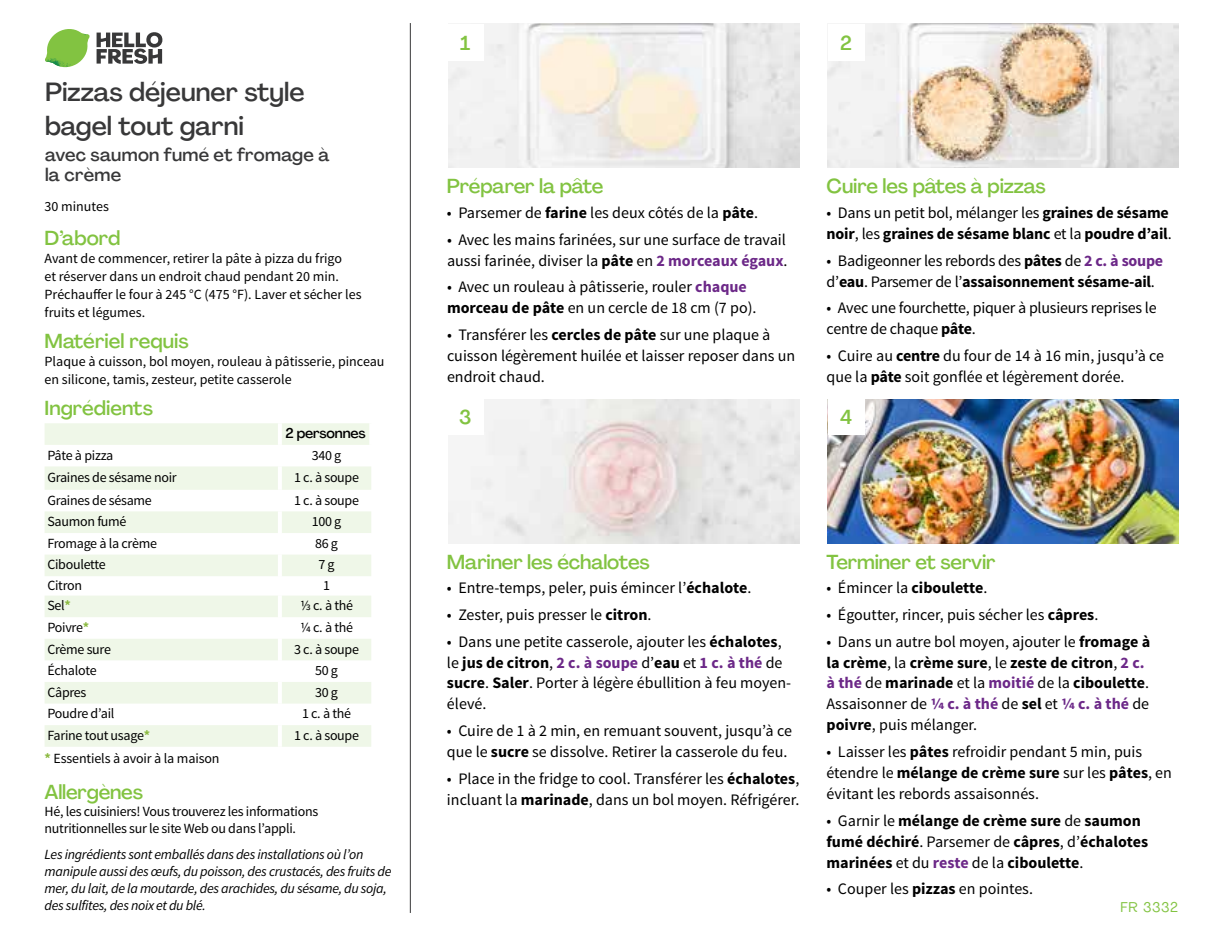
<style>
.page{position:relative;width:1224px;height:936px;background:#fff}
.page>*{position:absolute;margin:0;border:0;box-sizing:border-box;transform-origin:0 0}
.t1{font:500 26px/34px "Agrandir";color:#383839}
.t2{font:500 20px "Agrandir";letter-spacing:-.01em;color:#82c341}
.t3{font:500 18px/20px "Agrandir";letter-spacing:.015em;color:#383839}
.t4{font:16px/21px "Source Sans Pro";color:#000}
.t5{font:700 16px/21px "Source Sans Pro";color:#000}
.t6{font:14px/17px "Source Sans Pro";letter-spacing:-.02em;color:#000}
.t7{font:14px/18px "Source Sans Pro";color:#000}
.t8{font:italic 14px/17px "Source Sans Pro";letter-spacing:-.02em;color:#000}
.t9{font:500 14px "Agrandir";letter-spacing:-.01em;color:#000}
.t10{font:14px "Agrandir";letter-spacing:.05em;color:#82c341}
.s1{font-weight:700;color:#8cba42}
.s2{font-weight:700}
.s3{font-weight:700;color:#6c2888}
.s4{font-weight:400}
.s5{color:#6c2888}
</style>
<div class="page">
<svg style="left:97px;top:32px;width:65px;height:32px"></svg>
<svg style="left:48px;top:29px;width:40px;height:24px"></svg>
<img style="left:69px;top:29px;width:21px;height:17px">
<img style="left:47px;top:43px;width:38px;height:8px">
<img style="left:45px;top:46px;width:39px;height:22px">
<img style="left:68px;top:51px;width:18px;height:16px">
<hr style="left:410px;top:23px;width:1px;height:890px;background:#383839">
<svg style="left:45px;top:423px;width:326px;height:324px;fill:#eff7e8"></svg>
<hr style="left:278px;top:423px;width:4px;height:22px;background:#fff">
<hr style="left:369px;top:423px;width:4px;height:22px;background:#fff">
<hr style="left:278px;top:445px;width:4px;height:21px;background:#fff">
<hr style="left:278px;top:466px;width:4px;height:24px;background:#fff">
<hr style="left:278px;top:490px;width:4px;height:21px;background:#fff">
<hr style="left:278px;top:511px;width:4px;height:22px;background:#fff">
<hr style="left:278px;top:533px;width:4px;height:22px;background:#fff">
<hr style="left:278px;top:555px;width:4px;height:21px;background:#fff">
<hr style="left:278px;top:576px;width:4px;height:20px;background:#fff">
<hr style="left:278px;top:596px;width:4px;height:21px;background:#fff">
<hr style="left:278px;top:617px;width:4px;height:22px;background:#fff">
<hr style="left:278px;top:639px;width:4px;height:21px;background:#fff">
<hr style="left:278px;top:660px;width:4px;height:22px;background:#fff">
<hr style="left:278px;top:682px;width:4px;height:22px;background:#fff">
<hr style="left:278px;top:704px;width:4px;height:21px;background:#fff">
<hr style="left:278px;top:725px;width:4px;height:22px;background:#fff">
<img style="left:448px;top:24px;width:351px;height:144px">
<img style="left:448px;top:399px;width:351px;height:144px">
<img style="left:828px;top:24px;width:351px;height:144px">
<div style="left:447px;top:24px;width:37px;height:36px;background:#fff"></div>
<div style="left:447px;top:399px;width:37px;height:36px;background:#fff"></div>
<div style="left:828px;top:24px;width:36px;height:36px;background:#fff"></div>
<img style="left:828px;top:399px;width:351px;height:144px">
<div style="left:828px;top:399px;width:36px;height:36px;background:#fff"></div>
<h1 class="t1" style="left:45px;top:75px;width:261px">Pizzas déjeuner style bagel tout garni</h1>
<p class="t3" style="left:45px;top:145px;width:286px">avec saumon fumé et fromage à la crème</p>
<p class="t7" style="left:45px;top:197px;width:66px">30 minutes</p>
<p class="t2" style="left:45px;top:226px;width:77px">D’abord</p>
<p class="t7" style="left:45px;top:250px;width:319px">Avant de commencer, retirer la pâte à pizza du frigo<br>et réserver dans un endroit chaud pendant 20 min.<br>Préchauffer le four à 245 °C (475 °F). Laver et sécher les fruits et légumes.</p>
<p class="t2" style="left:45px;top:329px;width:146px">Matériel requis</p>
<p class="t7" style="left:45px;top:353px;width:341px">Plaque à cuisson, bol moyen, rouleau à pâtisserie, pinceau en silicone, tamis, zesteur, petite casserole</p>
<p class="t2" style="left:45px;top:396px;width:110px">Ingrédients</p>
<p class="t9" style="left:285px;top:425px;width:82px">2 personnes</p>
<p class="t6" style="left:47px;top:447px;width:67px">Pâte à pizza</p>
<p class="t6" style="left:312px;top:447px;width:31px">340 g</p>
<p class="t6" style="left:47px;top:469px;width:131px">Graines de sésame noir</p>
<p class="t6" style="left:294px;top:469px;width:67px">1 c. à soupe</p>
<p class="t6" style="left:47px;top:492px;width:106px">Graines de sésame</p>
<p class="t6" style="left:294px;top:492px;width:67px">1 c. à soupe</p>
<p class="t6" style="left:47px;top:513px;width:81px">Saumon fumé</p>
<p class="t6" style="left:312px;top:513px;width:31px">100 g</p>
<p class="t6" style="left:47px;top:535px;width:111px">Fromage à la crème</p>
<p class="t6" style="left:315px;top:535px;width:24px">86 g</p>
<p class="t6" style="left:47px;top:556px;width:60px">Ciboulette</p>
<p class="t6" style="left:318px;top:556px;width:18px">7 g</p>
<p class="t6" style="left:47px;top:577px;width:36px">Citron</p>
<p class="t6" style="left:323px;top:577px;width:8px">1</p>
<p class="t6" style="left:47px;top:598px;width:25px">Sel<span class="s1">*</span></p>
<p class="t6" style="left:300px;top:597px;width:55px">1/3 c. à thé</p>
<p class="t6" style="left:47px;top:619px;width:43px">Poivre<span class="s1">*</span></p>
<p class="t6" style="left:300px;top:619px;width:55px">1/4 c. à thé</p>
<p class="t6" style="left:47px;top:641px;width:65px">Crème sure</p>
<p class="t6" style="left:294px;top:641px;width:67px">3 c. à soupe</p>
<p class="t6" style="left:47px;top:662px;width:51px">Échalote</p>
<p class="t6" style="left:315px;top:662px;width:24px">50 g</p>
<p class="t6" style="left:47px;top:684px;width:41px">Câpres</p>
<p class="t6" style="left:315px;top:684px;width:24px">30 g</p>
<p class="t6" style="left:47px;top:705px;width:69px">Poudre d’ail</p>
<p class="t6" style="left:302px;top:705px;width:51px">1 c. à thé</p>
<p class="t6" style="left:47px;top:727px;width:104px">Farine tout usage<span class="s1">*</span></p>
<p class="t6" style="left:294px;top:727px;width:67px">1 c. à soupe</p>
<p class="t6" style="left:45px;top:750px;width:176px"><span class="s1">*</span> Essentiels à avoir à la maison</p>
<p class="t2" style="left:45px;top:779px;width:100px">Allergènes</p>
<p class="t6" style="left:45px;top:803px;width:275px">Hé, les cuisiniers! Vous trouverez les informations nutritionnelles sur le site Web ou dans l’appli.</p>
<p class="t8" style="left:45px;top:846px;width:348px">Les ingrédients sont emballés dans des installations où l’on manipule aussi des œufs, du poisson, des crustacés, des fruits de mer, du lait, de la moutarde, des arachides, du sésame, du soja, des sulfites, des noix et du blé.</p>
<p class="t2" style="left:460px;top:30px;width:12px">1</p>
<p class="t2" style="left:840px;top:30px;width:13px">2</p>
<p class="t2" style="left:447px;top:174px;width:158px">Préparer la pâte</p>
<p class="t4" style="left:447px;top:202px;width:313px">• Parsemer de <span class="s2">farine</span> les deux côtés de la <span class="s2">pâte</span>.</p>
<p class="t4" style="left:447px;top:229px;width:342px">• Avec les mains farinées, sur une surface de travail aussi farinée, diviser la <span class="s2">pâte</span> en <span class="s3">2 morceaux égaux</span>.</p>
<p class="t4" style="left:447px;top:277px;width:311px">• Avec un rouleau à pâtisserie, rouler <span class="s3">chaque </span><span class="s2">morceau de pâte</span> en un cercle de 18 cm (7 po).</p>
<p class="t4" style="left:447px;top:324px;width:350px">• Transférer les <span class="s2">cercles de pâte</span> sur une plaque à cuisson légèrement huilée et laisser reposer dans un endroit chaud.</p>
<p class="t2" style="left:459px;top:405px;width:14px">3</p>
<p class="t2" style="left:827px;top:174px;width:221px">Cuire les pâtes à pizzas</p>
<p class="t5" style="left:827px;top:203px;width:347px"><span class="s4">• Dans un petit bol, mélanger les</span> graines de sésame noir<span class="s4">, les</span> graines de sésame blanc <span class="s4">et la</span> poudre d’ail<span class="s4">.</span></p>
<p class="t4" style="left:827px;top:250px;width:338px">• Badigeonner les rebords des <span class="s2">pâtes</span> de <span class="s3">2 c. à soupe </span>d’<span class="s2">eau</span>. Parsemer de l’<span class="s2">assaisonnement sésame-ail</span>.</p>
<p class="t4" style="left:827px;top:298px;width:332px">• Avec une fourchette, piquer à plusieurs reprises le centre de chaque <span class="s2">pâte</span>.</p>
<p class="t4" style="left:827px;top:345px;width:339px">• Cuire au <span class="s2">centre</span> du four de 14 à 16 min, jusqu’à ce que la <span class="s2">pâte</span> soit gonflée et légèrement dorée.</p>
<p class="t2" style="left:840px;top:405px;width:14px">4</p>
<p class="t2" style="left:447px;top:549px;width:204px">Mariner les échalotes</p>
<p class="t4" style="left:447px;top:578px;width:306px">• Entre-temps, peler, puis émincer l’<span class="s2">échalote</span>.</p>
<p class="t4" style="left:447px;top:604px;width:206px">• Zester, puis presser le <span class="s2">citron</span>.</p>
<p class="t4" style="left:447px;top:631px;width:346px">• Dans une petite casserole, ajouter les <span class="s2">échalotes</span>, le <span class="s2">jus de citron</span>, <span class="s3">2 c. à soupe</span> d’<span class="s2">eau</span> et <span class="s3">1 c. à thé</span> de <span class="s2">sucre</span>. <span class="s2">Saler</span>. Porter à légère ébullition à feu moyen&shy;élevé.</p>
<p class="t4" style="left:447px;top:721px;width:346px">• Cuire de 1 à 2 min, en remuant souvent, jusqu’à ce que le <span class="s2">sucre</span> se dissolve. Retirer la casserole du feu.</p>
<p class="t4" style="left:447px;top:768px;width:354px">• Place in the fridge to cool. Transférer les <span class="s2">échalotes</span>, incluant la <span class="s2">marinade</span>, dans un bol moyen. Réfrigérer.</p>
<p class="t2" style="left:827px;top:549px;width:171px">Terminer et servir</p>
<p class="t4" style="left:827px;top:578px;width:162px">• Émincer la <span class="s2">ciboulette</span>.</p>
<p class="t4" style="left:827px;top:604px;width:273px">• Égoutter, rincer, puis sécher les <span class="s2">câpres</span>.</p>
<p class="t4" style="left:827px;top:631px;width:325px">• Dans un autre bol moyen, ajouter le <span class="s2">fromage à la crème</span>, la <span class="s2">crème sure</span>, le <span class="s2">zeste de citron</span>, <span class="s3">2 c. à thé</span> de <span class="s2">marinade</span> et la <span class="s3">moitié</span> de la <span class="s2">ciboulette</span>.<br>Assaisonner de <span class="s3">1/4 c. à thé</span> de <span class="s2">sel</span> et <span class="s3">1/4 c. à thé</span> de <span class="s2">poivre</span>, puis mélanger.</p>
<p class="t4" style="left:827px;top:742px;width:347px">• Laisser les <span class="s2">pâtes</span> refroidir pendant 5 min, puis étendre le <span class="s2">mélange de crème sure</span> sur les <span class="s2">pâtes</span>, en évitant les rebords assaisonnés.</p>
<p class="t5" style="left:827px;top:811px;width:323px"><span class="s4">• Garnir le</span> mélange de crème sure <span class="s4">de</span> saumon fumé déchiré<span class="s4">. Parsemer de</span> câpres<span class="s4">, d’</span>échalotes marinées <span class="s4">et du</span> <span class="s5">reste</span> <span class="s4">de la</span> ciboulette<span class="s4">.</span></p>
<p class="t4" style="left:827px;top:879px;width:208px">• Couper les <span class="s2">pizzas</span> en pointes.</p>
<p class="t10" style="left:1121px;top:899px;width:59px">FR 3332</p>
</div>
